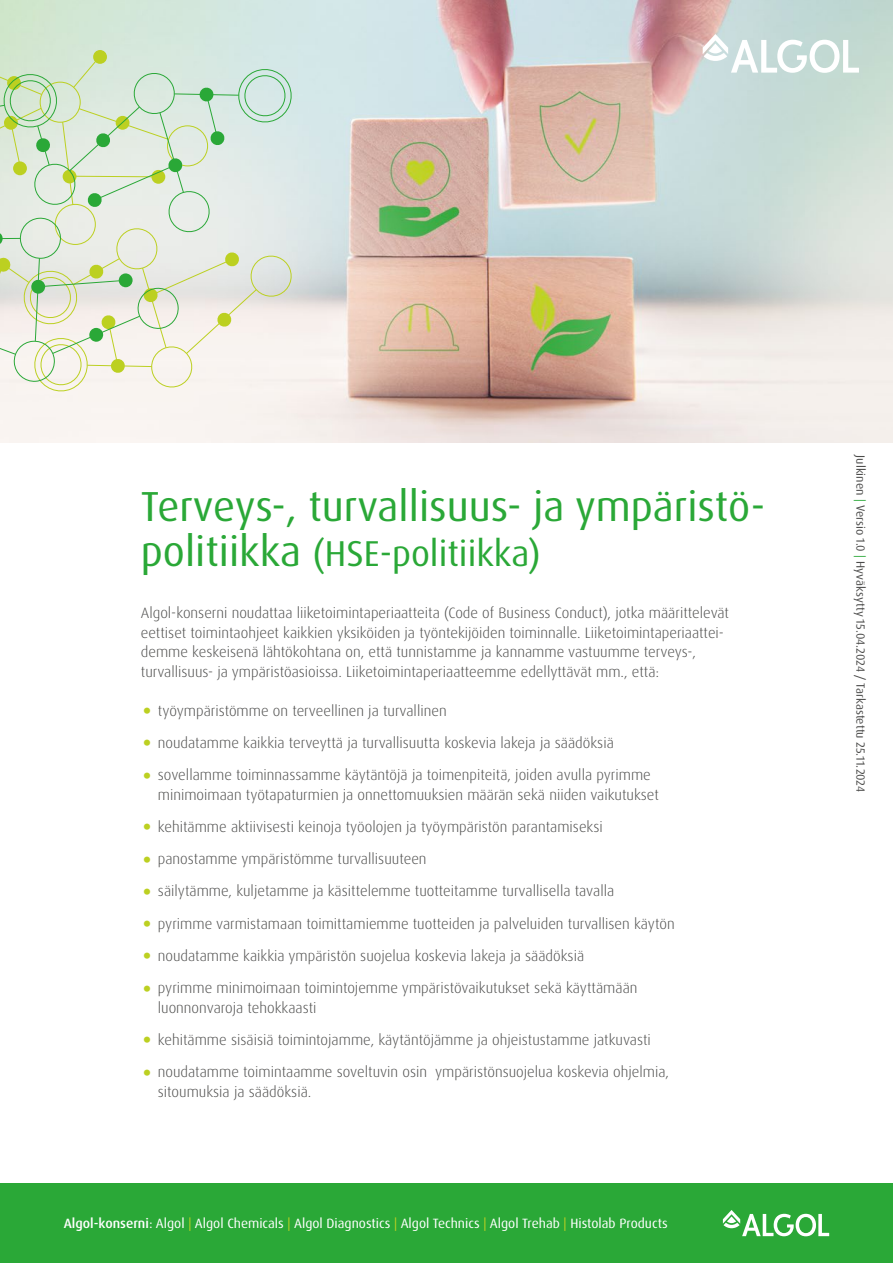
<style>
.page{position:relative;width:893px;height:1263px;background:#fff}
.page>*{position:absolute;margin:0;border:0;box-sizing:border-box;transform-origin:0 0}
.t1{font:42px "Dax Pro";color:#2aa837}
.t2{font:36px "Dax Pro";color:#2aa837}
.t3{font:300 15px/19.5px "Dax Pro";color:#4b4b4a}
.t4{font:13.5px "Dax Pro";color:#fff}
.t5{font:12px "Dax Pro";color:#4b4b4a}
.s1{font-size:42px}
.s2{font-size:43.5px;color:#bcd021}
.s3{font-weight:500}
.s4{color:#bcd021}
.s5{color:#2aa837}
</style>
<div class="page">
<img style="left:0;top:0;width:893px;height:443px">
<div style="left:0;top:1183px;width:893px;height:80px;background:#2aa837"></div>
<svg style="left:723px;top:1210px;width:106px;height:26px"></svg>
<svg style="left:703px;top:34px;width:156px;height:39px"></svg>
<div style="left:93px;top:50px;width:14px;height:14px;background:#bcd021;border-radius:50%"></div>
<svg style="left:0;top:55px;width:291px;height:336px;background:#dfe8d8"></svg>
<h1 class="t1" style="left:141px;top:479px;width:621px">Terveys-, turvallisuus- ja ympäristö-</h1>
<h2 class="t2" style="left:141px;top:530px;width:401px"><span class="s1">politiikka</span> (HSE-politiikka)</h2>
<p class="t3" style="left:141px;top:603px;width:590px">Algol-konserni noudattaa liiketoimintaperiaatteita (Code of Business Conduct), jotka määrittelevät eettiset toimintaohjeet kaikkien yksiköiden ja työntekijöiden toiminnalle. Liiketoimintaperiaattei&shy;demme keskeisenä lähtökohtana on, että tunnistamme ja kannamme vastuumme terveys-, turvallisuus- ja ympäristöasioissa. Liiketoimintaperiaatteemme edellyttävät mm., että:</p>
<p class="t3" style="left:141px;top:701px;width:307px"><span class="s2">•</span> työympäristömme on terveellinen ja turvallinen</p>
<p class="t3" style="left:141px;top:733px;width:474px"><span class="s2">•</span> noudatamme kaikkia terveyttä ja turvallisuutta koskevia lakeja ja säädöksiä</p>
<p class="t3" style="left:158px;top:765px;width:502px;text-indent:-17px"><span class="s2">•</span> sovellamme toiminnassamme käytäntöjä ja toimenpiteitä, joiden avulla pyrimme minimoimaan työtapaturmien ja onnettomuuksien määrän sekä niiden vaikutukset</p>
<p class="t3" style="left:141px;top:817px;width:463px"><span class="s2">•</span> kehitämme aktiivisesti keinoja työolojen ja työympäristön parantamiseksi</p>
<p class="t3" style="left:141px;top:849px;width:287px"><span class="s2">•</span> panostamme ympäristömme turvallisuuteen</p>
<p class="t3" style="left:141px;top:881px;width:475px"><span class="s2">•</span> säilytämme, kuljetamme ja käsittelemme tuotteitamme turvallisella tavalla</p>
<p class="t3" style="left:141px;top:914px;width:535px"><span class="s2">•</span> pyrimme varmistamaan toimittamiemme tuotteiden ja palveluiden turvallisen käytön</p>
<p class="t3" style="left:141px;top:946px;width:445px"><span class="s2">•</span> noudatamme kaikkia ympäristön suojelua koskevia lakeja ja säädöksiä</p>
<p class="t3" style="left:158px;top:978px;width:481px;text-indent:-17px"><span class="s2">•</span> pyrimme minimoimaan toimintojemme ympäristövaikutukset sekä käyttämään luonnonvaroja tehokkaasti</p>
<p class="t3" style="left:141px;top:1030px;width:511px"><span class="s2">•</span> kehitämme sisäisiä toimintojamme, käytäntöjämme ja ohjeistustamme jatkuvasti</p>
<p class="t3" style="left:158px;top:1062px;width:513px;text-indent:-17px"><span class="s2">•</span> noudatamme toimintaamme soveltuvin osin ympäristönsuojelua koskevia ohjelmia, sitoumuksia ja säädöksiä.</p>
<p class="t4" style="left:64px;top:1215px;width:605px"><span class="s3">Algol-konserni</span>: Algol <span class="s4">|</span> Algol Chemicals <span class="s4">|</span> Algol Diagnostics <span class="s4">|</span> Algol Technics <span class="s4">|</span> Algol Trehab <span class="s4">|</span> Histolab Products</p>
<p class="t5" style="left:868px;top:455px;width:338px;rotate:90deg">Julkinen <span class="s5">|</span> Versio 1.0 <span class="s5">|</span> Hyväksytty 15.04.2024 / Tarkastettu 25.11.2024</p>
</div>
